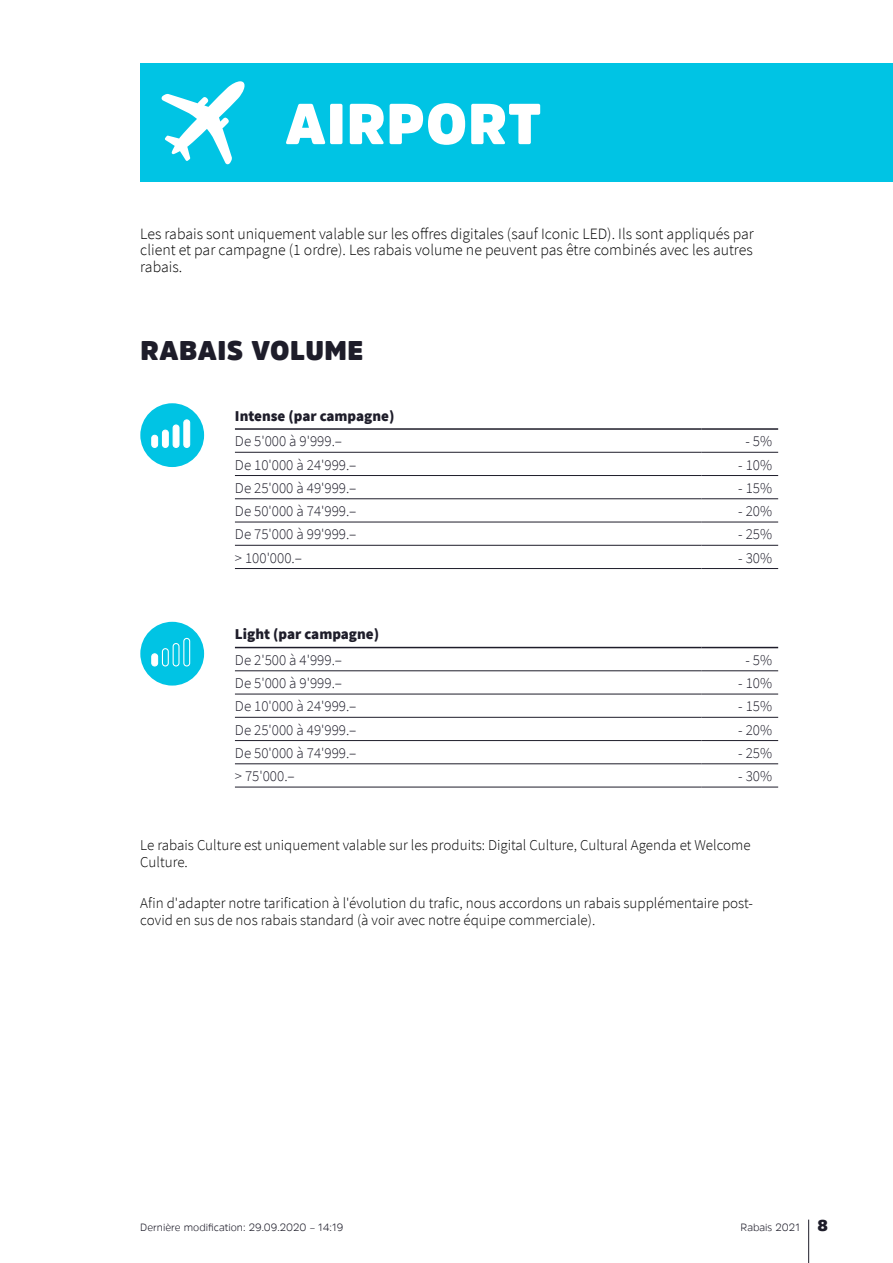
<style>
.page{position:relative;width:893px;height:1263px;background:#fff}
.page>*{position:absolute;margin:0;border:0;box-sizing:border-box;transform-origin:0 0}
.t1{font:900 57px "Amsi Pro";letter-spacing:.02em;color:#fff}
.t2{font:900 27px "Amsi Pro";letter-spacing:.02em;color:#1e1d2a}
.t3{font:300 15.75px/16.5px "Source Sans Pro";color:#000;text-align:justify}
.t4{font:300 15px/16.5px "Source Sans Pro";color:#000}
.t5{font:300 15px "Source Sans Pro";color:#1e1d2a}
.t6{font:900 15px "Source Sans Pro";color:#1e1d2a}
.t7{font:300 10.5px "Amsi Pro";color:#1e1d2a}
.s1{font-weight:900;font-size:15.75px}
</style>
<div class="page">
<hr style="left:808px;top:1219px;width:1px;height:44px;background:#1e1d2a">
<div style="left:140px;top:403px;width:64px;height:64px;background:#00c4e4;border-radius:50%"></div>
<div style="left:140px;top:622px;width:64px;height:63px;background:#00c4e4;border-radius:50%"></div>
<div style="left:152px;top:654px;width:6px;height:12px;background:#fff;border-radius:3px"></div>
<div style="left:151px;top:653px;width:7px;height:13px;border:1px solid #fff;border-radius:3px"></div>
<svg style="left:161px;top:637px;width:30px;height:30px"></svg>
<div style="left:152px;top:435px;width:6px;height:12px;background:#fff;border-radius:3px"></div>
<div style="left:151px;top:435px;width:7px;height:13px;border:1px solid #fff;border-radius:3px"></div>
<svg style="left:161px;top:419px;width:30px;height:29px"></svg>
<div style="left:140px;top:64px;width:753px;height:118px;background:#00c4e4"></div>
<svg style="left:161px;top:81px;width:84px;height:83px"></svg>
<hr style="left:235px;top:452px;width:467px;height:1px;background:#1e1d2a">
<hr style="left:702px;top:452px;width:76px;height:1px;background:#1e1d2a">
<hr style="left:235px;top:475px;width:467px;height:1px;background:#1e1d2a">
<hr style="left:702px;top:475px;width:76px;height:1px;background:#1e1d2a">
<hr style="left:235px;top:498px;width:467px;height:1px;background:#1e1d2a">
<hr style="left:702px;top:498px;width:76px;height:1px;background:#1e1d2a">
<hr style="left:235px;top:522px;width:467px;height:1px;background:#1e1d2a">
<hr style="left:702px;top:522px;width:76px;height:1px;background:#1e1d2a">
<hr style="left:235px;top:545px;width:467px;height:1px;background:#1e1d2a">
<hr style="left:702px;top:545px;width:76px;height:1px;background:#1e1d2a">
<hr style="left:235px;top:568px;width:467px;height:1px;background:#1e1d2a">
<hr style="left:702px;top:568px;width:76px;height:1px;background:#1e1d2a">
<hr style="left:235px;top:428px;width:467px;height:2px;background:#1e1d2a">
<hr style="left:702px;top:428px;width:76px;height:2px;background:#1e1d2a">
<hr style="left:235px;top:670px;width:467px;height:1px;background:#1e1d2a">
<hr style="left:702px;top:670px;width:76px;height:1px;background:#1e1d2a">
<hr style="left:235px;top:694px;width:467px;height:1px;background:#1e1d2a">
<hr style="left:702px;top:694px;width:76px;height:1px;background:#1e1d2a">
<hr style="left:235px;top:717px;width:467px;height:1px;background:#1e1d2a">
<hr style="left:702px;top:717px;width:76px;height:1px;background:#1e1d2a">
<hr style="left:235px;top:740px;width:467px;height:1px;background:#1e1d2a">
<hr style="left:702px;top:740px;width:76px;height:1px;background:#1e1d2a">
<hr style="left:235px;top:763px;width:467px;height:1px;background:#1e1d2a">
<hr style="left:702px;top:763px;width:76px;height:1px;background:#1e1d2a">
<hr style="left:235px;top:787px;width:467px;height:1px;background:#1e1d2a">
<hr style="left:702px;top:787px;width:76px;height:1px;background:#1e1d2a">
<hr style="left:235px;top:647px;width:467px;height:1px;background:#1e1d2a">
<hr style="left:702px;top:647px;width:76px;height:1px;background:#1e1d2a">
<h1 class="t1" style="left:285px;top:85px;width:257px">AIRPORT</h1>
<p class="t3" style="left:140px;top:225px;width:615px">Les rabais sont uniquement valable sur les offres digitales (sauf Iconic LED). Ils sont appliqués par client et par campagne (1 ordre). Les rabais volume ne peuvent pas être combinés avec les autres rabais.</p>
<h2 class="t2" style="left:141px;top:332px;width:224px">RABAIS VOLUME</h2>
<p class="t6" style="left:235px;top:405px;width:161px">Intense (par campagne)</p>
<p class="t5" style="left:235px;top:432px;width:109px">De 5'000 à 9'999.–</p>
<p class="t5" style="left:745px;top:432px;width:28px">- 5%</p>
<p class="t5" style="left:235px;top:455px;width:123px">De 10'000 à 24'999.–</p>
<p class="t5" style="left:738px;top:455px;width:35px">- 10%</p>
<p class="t5" style="left:235px;top:479px;width:123px">De 25'000 à 49'999.–</p>
<p class="t5" style="left:738px;top:479px;width:35px">- 15%</p>
<p class="t5" style="left:235px;top:502px;width:123px">De 50'000 à 74'999.–</p>
<p class="t5" style="left:738px;top:502px;width:35px">- 20%</p>
<p class="t5" style="left:235px;top:525px;width:123px">De 75'000 à 99'999.–</p>
<p class="t5" style="left:738px;top:525px;width:35px">- 25%</p>
<p class="t5" style="left:235px;top:548px;width:69px">&gt; 100'000.–</p>
<p class="t5" style="left:738px;top:548px;width:35px">- 30%</p>
<p class="t6" style="left:235px;top:624px;width:146px">Light (par campagne)</p>
<p class="t5" style="left:235px;top:651px;width:109px">De 2'500 à 4'999.–</p>
<p class="t5" style="left:745px;top:651px;width:28px">- 5%</p>
<p class="t5" style="left:235px;top:674px;width:109px">De 5'000 à 9'999.–</p>
<p class="t5" style="left:738px;top:674px;width:35px">- 10%</p>
<p class="t5" style="left:235px;top:697px;width:123px">De 10'000 à 24'999.–</p>
<p class="t5" style="left:738px;top:697px;width:35px">- 15%</p>
<p class="t5" style="left:235px;top:720px;width:123px">De 25'000 à 49'999.–</p>
<p class="t5" style="left:738px;top:720px;width:35px">- 20%</p>
<p class="t5" style="left:235px;top:744px;width:123px">De 50'000 à 74'999.–</p>
<p class="t5" style="left:738px;top:744px;width:35px">- 25%</p>
<p class="t5" style="left:235px;top:767px;width:61px">&gt; 75'000.–</p>
<p class="t5" style="left:738px;top:767px;width:35px">- 30%</p>
<p class="t4" style="left:140px;top:837px;width:612px">Le rabais Culture est uniquement valable sur les produits: Digital Culture, Cultural Agenda et Welcome<br>Culture.</p>
<p class="t4" style="left:140px;top:895px;width:614px">Afin d'adapter notre tarification à l'évolution du trafic, nous accordons un rabais supplémentaire post&shy;covid en sus de nos rabais standard (à voir avec notre équipe commerciale).</p>
<p class="t7" style="left:140px;top:1220px;width:205px">Dernière modification: 29.09.2020 – 14:19</p>
<p class="t7" style="left:741px;top:1220px;width:89px">Rabais 2021 <span class="s1">8</span></p>
</div>
